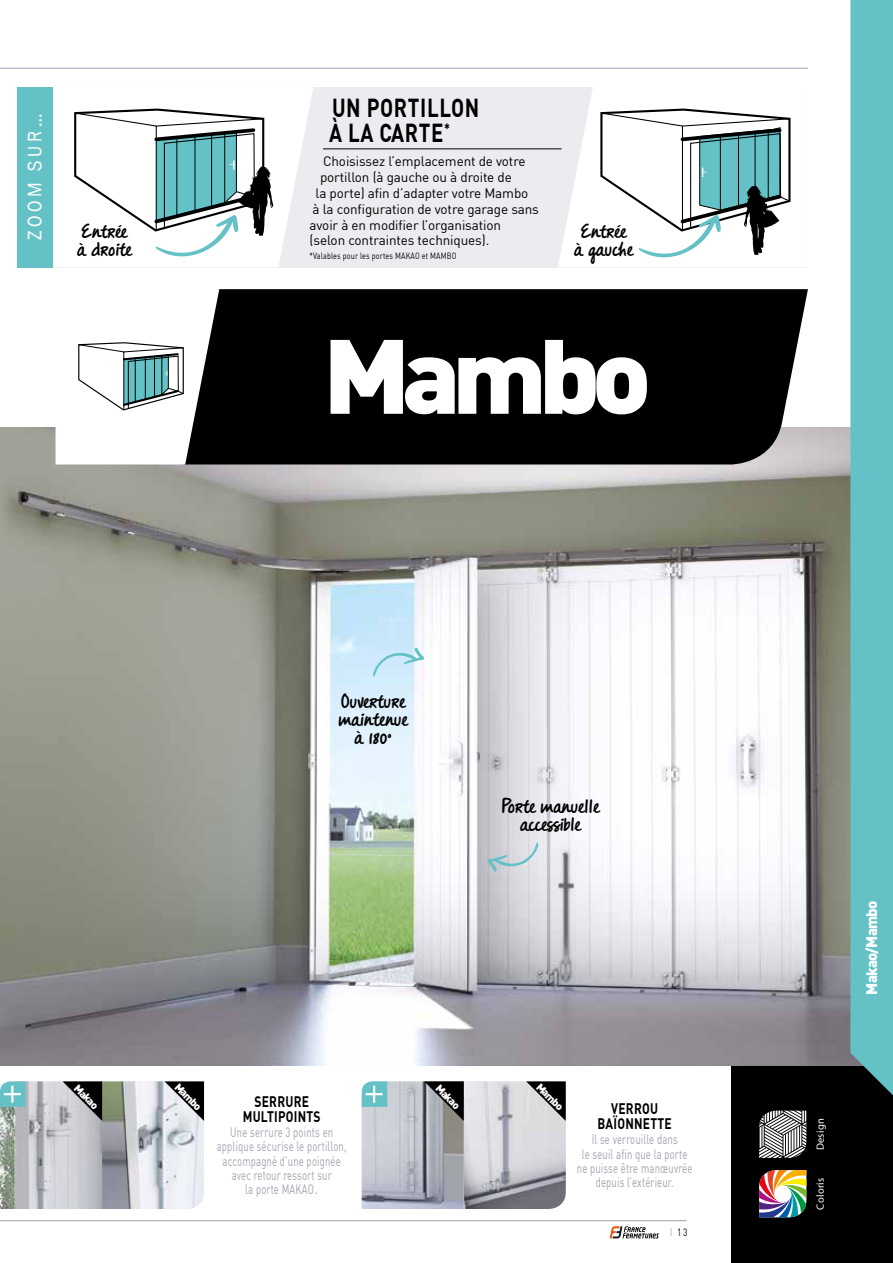
<style>
.page{position:relative;width:893px;height:1263px;background:#fff}
.page>*{position:absolute;margin:0;border:0;box-sizing:border-box;transform-origin:0 0}
.t1{font:103.8px "DIN Black Alternate";letter-spacing:-.08em;color:#fff;scale:1.05 1}
.t2{font:700 25.5px/25.5px "DIN";letter-spacing:.03em;color:#000;scale:.8 1}
.t3{font:700 21px/18px "DJB Messy Amanda Goes";color:#000;text-align:center;scale:1.05 1}
.t4{font:20.1px "Franklin Gothic";letter-spacing:.2em;color:#fff;scale:.9 1}
.t5{font:700 15px/15px "DIN";letter-spacing:.02em;color:#000;text-align:center;scale:.8 1}
.t6{font:15px "DIN Black Alternate";letter-spacing:-.05em;color:#fff}
.t7{font:13.5px "DIN";letter-spacing:-.01em;color:#000}
.t8{font:13.5px/14.2px "DIN";letter-spacing:.02em;color:#a4a2b0;text-align:center;scale:.7 1}
.t9{font:10.5px "DIN Black Alternate";color:#fff;scale:1.05 1}
.t10{font:10.5px "Myriad Pro";letter-spacing:.03em;color:#fff}
.t11{font:10.5px "DIN";color:#000;scale:.8 1}
.t12{font:9px "DIN";letter-spacing:.02em;color:#000;scale:.8 1}
.s1{color:#a4a2b0}
</style>
<div class="page">
<hr style="left:0;top:1220px;width:687px;height:1px;background:#a4a2b0">
<svg style="left:610px;top:1226px;width:49px;height:12px"></svg>
<hr style="left:0;top:68px;width:808px;height:1px;background:#a4a2b0">
<div style="left:731px;top:1065px;width:162px;height:198px;background:#000"></div>
<img style="left:0;top:427px;width:850px;height:638px">
<div style="left:17px;top:87px;width:791px;height:180px;background:#ecebef"></div>
<svg style="left:52px;top:87px;width:261px;height:180px;fill:#fff"></svg>
<svg style="left:558px;top:87px;width:250px;height:180px;fill:#fff"></svg>
<div style="left:17px;top:87px;width:35px;height:181px;background:#64c2c7"></div>
<hr style="left:323px;top:149px;width:239px;height:1px;background:#000">
<svg style="left:599px;top:107px;width:193px;height:161px;background:#c5d5d6"></svg>
<svg style="left:73px;top:107px;width:200px;height:160px;background:#cadbdc"></svg>
<svg style="left:759px;top:1170px;width:47px;height:47px;background:#ac9e88"></svg>
<svg style="left:759px;top:1110px;width:47px;height:48px;background:#919191"></svg>
<svg style="left:487px;top:842px;width:53px;height:30px;background:#c7d3d9"></svg>
<svg style="left:371px;top:647px;width:54px;height:30px;background:#c6e6f5"></svg>
<div style="left:219px;top:289px;width:589px;height:175px;background:#000"></div>
<svg style="left:56px;top:289px;width:163px;height:175px"></svg>
<svg style="left:0;top:1081px;width:204px;height:128px;background:#b4b9bc"></svg>
<div style="left:850px;top:0;width:43px;height:1095px;background:#64c2c7"></div>
<svg style="left:362px;top:1081px;width:204px;height:128px;background:#afb2ba"></svg>
<h3 class="t4" style="left:22px;top:240px;width:142px;rotate:-90deg">ZOOM SUR…</h3>
<h2 class="t2" style="left:329px;top:94px;width:189px">UN PORTILLON<br>À LA CARTE<sup>*</sup></h2>
<p class="t7" style="left:323px;top:153px;width:204px">Choisissez l’emplacement de votre</p>
<p class="t7" style="left:320px;top:169px;width:193px">portillon (à gauche ou à droite de</p>
<p class="t7" style="left:316px;top:185px;width:214px">la porte) afin d’adapter votre Mambo</p>
<p class="t7" style="left:313px;top:200px;width:228px">à la configuration de votre garage sans</p>
<p class="t7" style="left:310px;top:216px;width:193px">avoir à en modifier l’organisation</p>
<p class="t7" style="left:310px;top:232px;width:181px">(selon contraintes techniques).</p>
<p class="t12" style="left:310px;top:251px;width:185px">*Valables pour les portes MAKAO et MAMBO</p>
<h3 class="t3" style="left:77px;top:224px;width:53px;text-align:left">Entrée à droite</h3>
<h3 class="t3" style="left:574px;top:224px;width:57px">Entrée à gauche</h3>
<h1 class="t1" style="left:323px;top:307px;width:315px">Mambo</h1>
<h3 class="t3" style="left:339px;top:693px;width:67px">Ouverture maintenue à 180°</h3>
<h3 class="t3" style="left:502px;top:799px;width:94px">Porte manuelle accessible</h3>
<p class="t9" style="left:81px;top:1081px;width:30px;rotate:45deg">Makao</p>
<p class="t9" style="left:181px;top:1080px;width:33px;rotate:45deg">Mambo</p>
<p class="t5" style="left:243px;top:1093px;width:99px">SERRURE<br>MULTIPOINTS</p>
<p class="t8" style="left:217px;top:1125px;width:187px">Une serrure 3 points en applique sécurise le portillon, accompagné d’une poignée avec retour ressort sur<br>la porte MAKAO.</p>
<p class="t9" style="left:442px;top:1081px;width:30px;rotate:45deg">Makao</p>
<p class="t9" style="left:543px;top:1080px;width:33px;rotate:45deg">Mambo</p>
<p class="t5" style="left:597px;top:1100px;width:94px">VERROU<br>BAÏONNETTE</p>
<p class="t8" style="left:577px;top:1132px;width:167px">Il se verrouille dans<br>le seuil afin que la porte ne puisse être manœuvrée depuis l’extérieur.</p>
<p class="t11" style="left:670px;top:1226px;width:23px"><span class="s1">I</span> 13</p>
<p class="t6" style="left:862px;top:995px;width:96px;rotate:-90deg">Makao/Mambo</p>
<p class="t10" style="left:814px;top:1150px;width:34px;rotate:-90deg">Design</p>
<p class="t10" style="left:814px;top:1209px;width:33px;rotate:-90deg">Coloris</p>
</div>
